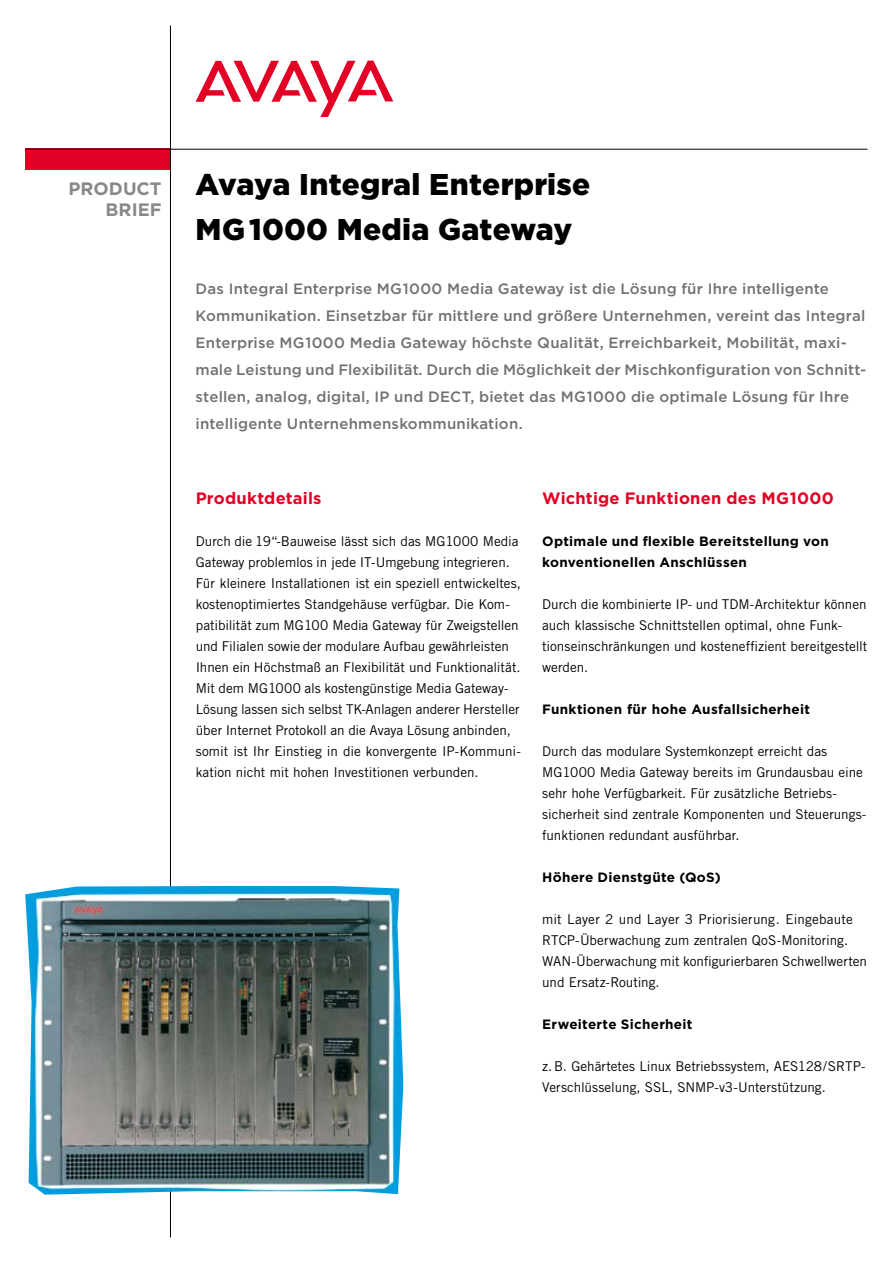
<style>
.page{position:relative;width:893px;height:1263px;background:#fff}
.page>*{position:absolute;margin:0;border:0;box-sizing:border-box;transform-origin:0 0}
.t1{font:900 30px/45px "Gotham";letter-spacing:.005em;color:#000}
.t2{font:700 18px/21px "Gotham";color:#87888a;text-align:right}
.t3{font:700 16.5px "Gotham";letter-spacing:.015em;color:#e20025}
.t4{font:500 15px/27px "Gotham";letter-spacing:.01em;color:#707173}
.t5{font:13.5px/21px "Trade Gothic";color:#000}
.t6{font:700 13.5px/21px "Gotham";letter-spacing:.02em;color:#000}
</style>
<div class="page">
<div style="left:26px;top:149px;width:144px;height:21px;background:#e20025"></div>
<hr style="left:170px;top:26px;width:1px;height:1211px;background:#000">
<hr style="left:26px;top:149px;width:841px;height:1px;background:#000">
<svg style="left:196px;top:61px;width:197px;height:56px"></svg>
<img style="left:25px;top:886px;width:378px;height:309px">
<h2 class="t2" style="left:69px;top:178px;width:94px">PRODUCT<br>BRIEF</h2>
<h1 class="t1" style="left:196px;top:161px;width:396px">Avaya Integral Enterprise<br>MG1000 Media Gateway</h1>
<p class="t4" style="left:196px;top:275px;width:672px">Das Integral Enterprise MG1000 Media Gateway ist die Lösung für Ihre intelligente Kommunikation. Einsetzbar für mittlere und größere Unternehmen, vereint das Integral Enterprise MG1000 Media Gateway höchste Qualität, Erreichbarkeit, Mobilität, maxi&shy;male Leistung und Flexibilität. Durch die Möglichkeit der Mischkonfiguration von Schnitt&shy;stellen, analog, digital, IP und DECT, bietet das MG1000 die optimale Lösung für Ihre intelligente Unternehmenskommunikation.</p>
<p class="t3" style="left:196px;top:489px;width:127px">Produktdetails</p>
<p class="t5" style="left:196px;top:531px;width:327px">Durch die 19“-Bauweise lässt sich das MG1000 Media Gateway problemlos in jede IT-Umgebung integrieren.<br>Für kleinere Installationen ist ein speziell entwickeltes, kostenoptimiertes Standgehäuse verfügbar. Die Kom&shy;patibilität zum MG100 Media Gateway für Zweigstellen und Filialen sowie der modulare Aufbau gewährleisten Ihnen ein Höchstmaß an Flexibilität und Funktionalität.<br>Mit dem MG1000 als kostengünstige Media Gateway-Lösung lassen sich selbst TK-Anlagen anderer Hersteller über Internet Protokoll an die Avaya Lösung anbinden, somit ist Ihr Einstieg in die konvergente IP-Kommuni&shy;kation nicht mit hohen Investitionen verbunden.</p>
<p class="t3" style="left:542px;top:489px;width:293px">Wichtige Funktionen des MG1000</p>
<p class="t6" style="left:542px;top:530px;width:288px">Optimale und flexible Bereitstellung von konventionellen Anschlüssen</p>
<p class="t5" style="left:542px;top:594px;width:327px">Durch die kombinierte IP- und TDM-Architektur können auch klassische Schnittstellen optimal, ohne Funk&shy;tionseinschränkungen und kosteneffizient bereitgestellt werden.</p>
<p class="t6" style="left:542px;top:698px;width:269px">Funktionen für hohe Ausfallsicherheit</p>
<p class="t5" style="left:542px;top:741px;width:326px">Durch das modulare Systemkonzept erreicht das MG1000 Media Gateway bereits im Grundausbau eine sehr hohe Verfügbarkeit. Für zusätzliche Betriebs&shy;sicherheit sind zentrale Komponenten und Steuerungs&shy;funktionen redundant ausführbar.</p>
<p class="t6" style="left:542px;top:866px;width:180px">Höhere Dienstgüte (QoS)</p>
<p class="t5" style="left:542px;top:909px;width:326px">mit Layer 2 und Layer 3 Priorisierung. Eingebaute RTCP-Überwachung zum zentralen QoS-Monitoring.<br>WAN-Überwachung mit konfigurierbaren Schwellwerten und Ersatz-Routing.</p>
<p class="t6" style="left:542px;top:1013px;width:152px">Erweiterte Sicherheit</p>
<p class="t5" style="left:542px;top:1056px;width:325px">z.B. Gehärtetes Linux Betriebssystem, AES128/SRTP-<br>Verschlüsselung, SSL, SNMP-v3-Unterstützung.</p>
</div>
